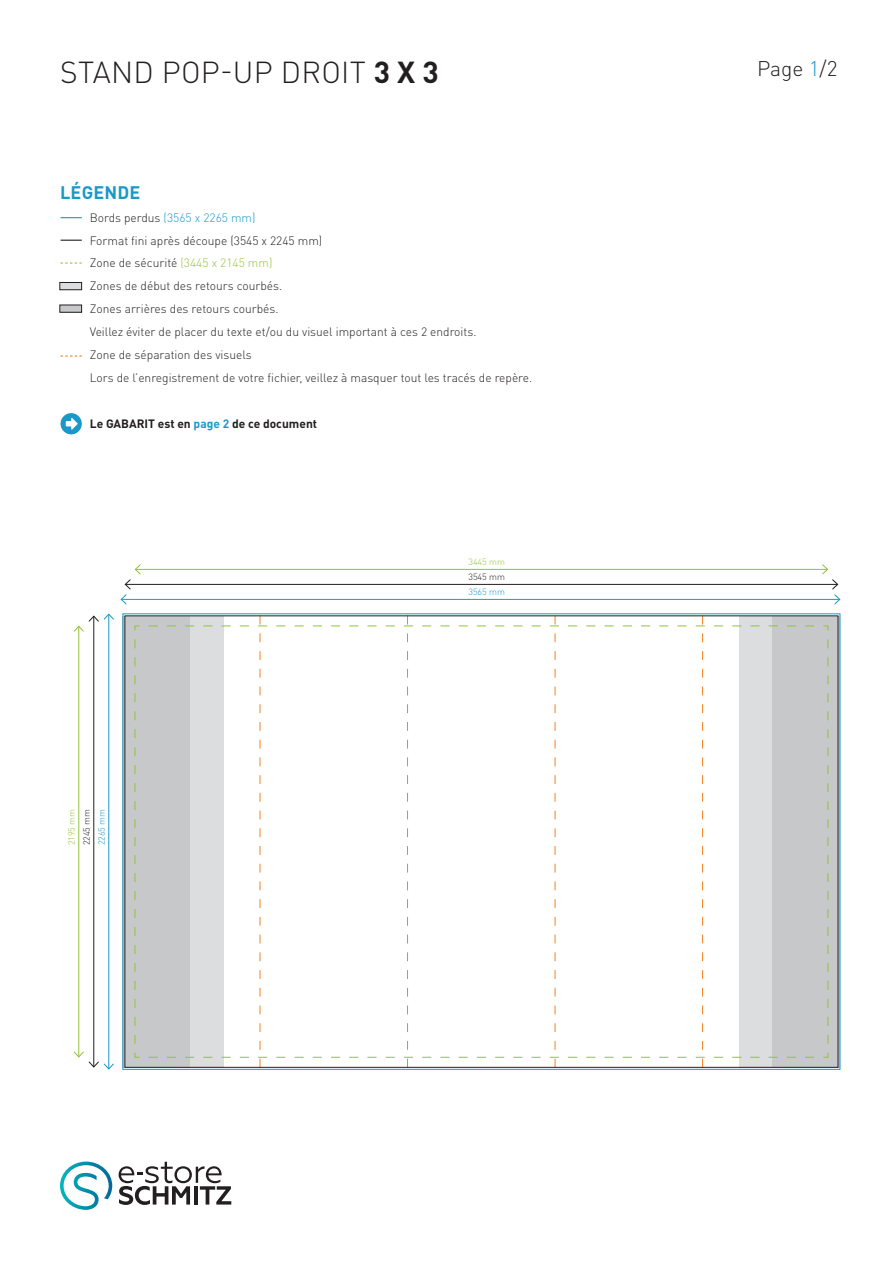
<style>
.page{position:relative;width:893px;height:1263px;background:#fff}
.page>*{position:absolute;margin:0;border:0;box-sizing:border-box;transform-origin:0 0}
.t1{font:300 30px "DIN Pro";letter-spacing:.01em;color:#231f20}
.t2{font:300 21px "DIN Pro";color:#231f20}
.t3{font:700 18px "DIN Pro";letter-spacing:.01em;color:#1a99c8}
.t4{font:300 12px "DIN Pro";color:#231f20}
.t5{font:700 12px "DIN Pro";color:#231f20}
.t6{font:300 12px "DIN Pro";color:#1a99c8}
.t7{font:300 9px "DIN Pro";color:#231f20}
.t8{font:300 9px "DIN Pro";color:#95c23c}
.t9{font:300 9px "DIN Pro";color:#1a99c8}
.s1{font-weight:700}
.s2{color:#1a99c8}
.s3{color:#231f20}
.s4{color:#95c23c}
</style>
<div class="page">
<svg style="left:61px;top:217px;width:21px;height:1px"></svg>
<svg style="left:61px;top:262px;width:21px;height:2px"></svg>
<hr style="left:125px;top:584px;width:713px;height:1px;background:#231f20">
<hr style="left:135px;top:569px;width:693px;height:1px;background:#95c23c">
<hr style="left:93px;top:616px;width:1px;height:451px;background:#231f20">
<hr style="left:78px;top:626px;width:1px;height:431px;background:#95c23c">
<hr style="left:121px;top:599px;width:719px;height:1px;background:#1a99c8">
<svg style="left:120px;top:564px;width:22px;height:41px"></svg>
<svg style="left:821px;top:564px;width:20px;height:41px"></svg>
<hr style="left:108px;top:614px;width:1px;height:455px;background:#1a99c8">
<svg style="left:73px;top:1051px;width:41px;height:19px"></svg>
<svg style="left:73px;top:613px;width:41px;height:19px"></svg>
<svg style="left:61px;top:240px;width:21px;height:1px"></svg>
<div style="left:60px;top:282px;width:22px;height:8px;background:#dcdddf"></div>
<div style="left:60px;top:282px;width:22px;height:8px;border:1px solid #231f20"></div>
<svg style="left:61px;top:413px;width:21px;height:21px"></svg>
<svg style="left:61px;top:355px;width:21px;height:2px"></svg>
<div style="left:60px;top:305px;width:22px;height:7px;background:#c7c8ca"></div>
<svg style="left:119px;top:1162px;width:112px;height:43px"></svg>
<svg style="left:60px;top:1161px;width:52px;height:49px"></svg>
<svg style="left:123px;top:616px;width:67px;height:451px;background:#b2b8b8"></svg>
<svg style="left:773px;top:616px;width:67px;height:451px;background:#b0b6ba"></svg>
<svg style="left:828px;top:639px;width:1px;height:405px"></svg>
<svg style="left:144px;top:616px;width:675px;height:451px"></svg>
<svg style="left:135px;top:625px;width:693px;height:433px"></svg>
<p class="t1" style="left:60px;top:52px;width:380px">STAND POP-UP DROIT <span class="s1">3 X 3</span></p>
<p class="t2" style="left:757px;top:54px;width:82px">Page <span class="s2">1</span>/2</p>
<p class="t3" style="left:60px;top:180px;width:82px">LÉGENDE</p>
<p class="t6" style="left:90px;top:209px;width:167px"><span class="s3">Bords perdus</span> (3565 x 2265 mm)</p>
<p class="t4" style="left:90px;top:232px;width:234px">Format fini après découpe (3545 x 2245 mm)</p>
<p class="t4" style="left:90px;top:255px;width:184px">Zone de sécurité <span class="s4">(3445 x 2145 mm)</span></p>
<p class="t4" style="left:90px;top:278px;width:194px">Zones de début des retours courbés.</p>
<p class="t4" style="left:90px;top:301px;width:190px">Zones arrières des retours courbés.</p>
<p class="t4" style="left:90px;top:324px;width:388px">Veillez éviter de placer du texte et/ou du visuel important à ces 2 endroits.</p>
<p class="t4" style="left:90px;top:347px;width:163px">Zone de séparation des visuels</p>
<p class="t4" style="left:90px;top:369px;width:444px">Lors de l’enregistrement de votre fichier, veillez à masquer tout les tracés de repère.</p>
<p class="t5" style="left:90px;top:415px;width:229px">Le GABARIT est en <span class="s2">page 2</span> de ce document</p>
<p class="t8" style="left:468px;top:556px;width:38px">3445 mm</p>
<p class="t7" style="left:468px;top:571px;width:38px">3545 mm</p>
<p class="t8" style="left:65px;top:845px;width:38px;rotate:-90deg">2195 mm</p>
<p class="t7" style="left:80px;top:845px;width:38px;rotate:-90deg">2245 mm</p>
<p class="t9" style="left:95px;top:845px;width:38px;rotate:-90deg">2265 mm</p>
<p class="t9" style="left:468px;top:586px;width:38px">3565 mm</p>
</div>
